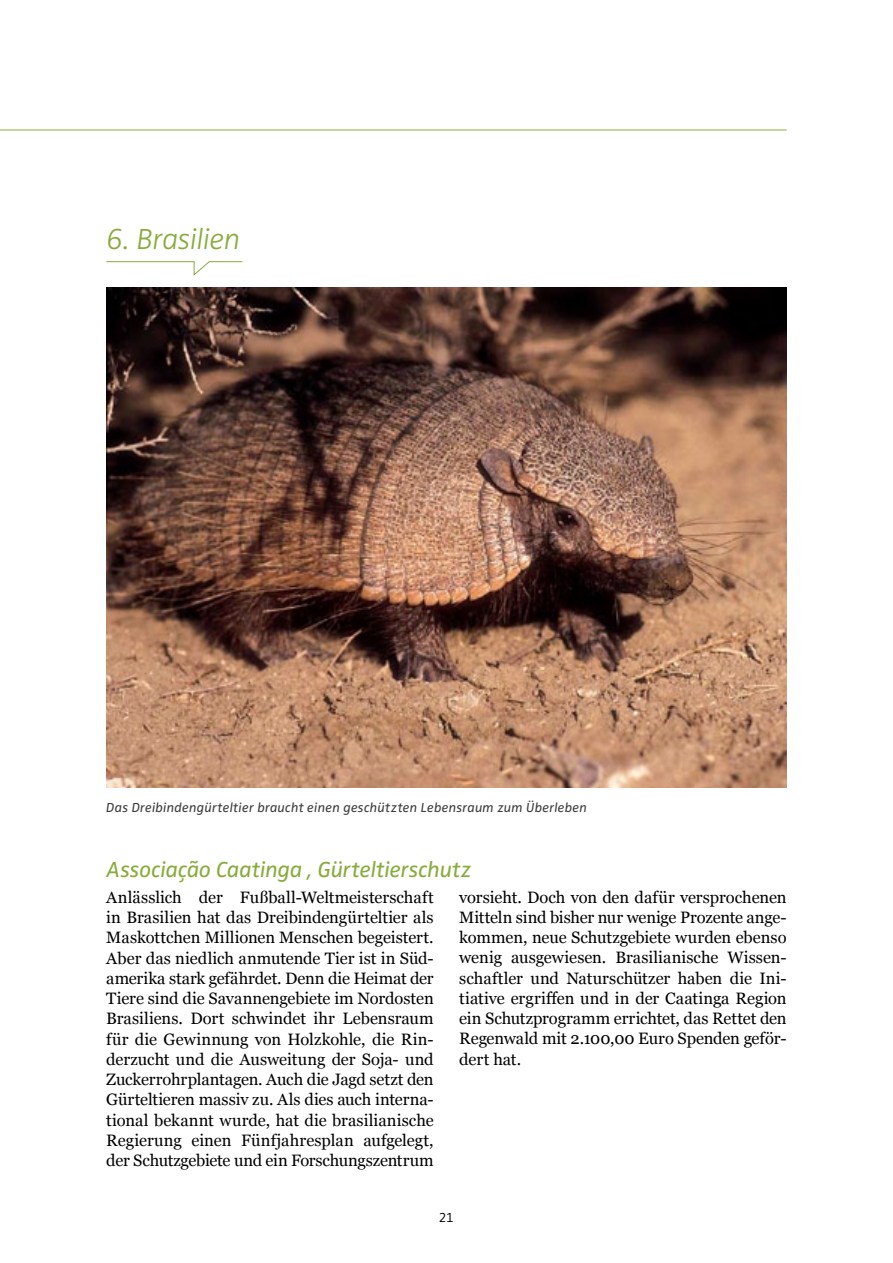
<style>
.page{position:relative;width:893px;height:1263px;background:#fff}
.page>*{position:absolute;margin:0;border:0;box-sizing:border-box;transform-origin:0 0}
.t1{font:italic 300 30px "Zwo";letter-spacing:-.01em;color:#88ac3b}
.t2{font:italic 22.5px "Zwo";letter-spacing:-.005em;color:#88ac3b}
.t3{font:16.5px/20.2px "Georgia";letter-spacing:-.01em;color:#000;text-align:justify}
.t4{font:italic 13.5px "Zwo";letter-spacing:.015em;color:#3c3c3b}
.t5{font:300 13.5px "Zwo";color:#000}
</style>
<div class="page">
<hr style="left:0;top:130px;width:787px;height:1px;background:#88ac3b">
<img style="left:106px;top:288px;width:681px;height:500px">
<svg style="left:106px;top:261px;width:137px;height:15px"></svg>
<h1 class="t1" style="left:106px;top:221px;width:135px">6. Brasilien</h1>
<p class="t4" style="left:106px;top:800px;width:482px">Das Dreibindengürteltier braucht einen geschützten Lebensraum zum Überleben</p>
<h2 class="t2" style="left:106px;top:857px;width:367px">Associação Caatinga , Gürteltierschutz</h2>
<p class="t3" style="left:106px;top:886px;width:329px">Anlässlich der Fußball-Weltmeisterschaft in Brasilien hat das Dreibindengürteltier als Maskottchen Millionen Menschen begeistert.<br>Aber das niedlich anmutende Tier ist in Süd&shy;amerika stark gefährdet. Denn die Heimat der Tiere sind die Savannengebiete im Nordosten Brasiliens. Dort schwindet ihr Lebensraum für die Gewinnung von Holzkohle, die Rin&shy;derzucht und die Ausweitung der Soja- und Zuckerrohrplantagen. Auch die Jagd setzt den Gürteltieren massiv zu. Als dies auch interna&shy;tional bekannt wurde, hat die brasilianische Regierung einen Fünfjahresplan aufgelegt, der Schutzgebiete und ein Forschungszentrum</p>
<p class="t3" style="left:459px;top:886px;width:329px">vorsieht. Doch von den dafür versprochenen Mitteln sind bisher nur wenige Prozente ange&shy;kommen, neue Schutzgebiete wurden ebenso wenig ausgewiesen. Brasilianische Wissen&shy;schaftler und Naturschützer haben die Ini&shy;tiative ergriffen und in der Caatinga Region ein Schutzprogramm errichtet, das Rettet den Regenwald mit 2.100,00 Euro Spenden geför&shy;dert hat.</p>
<p class="t5" style="left:439px;top:1210px;width:17px">21</p>
</div>
